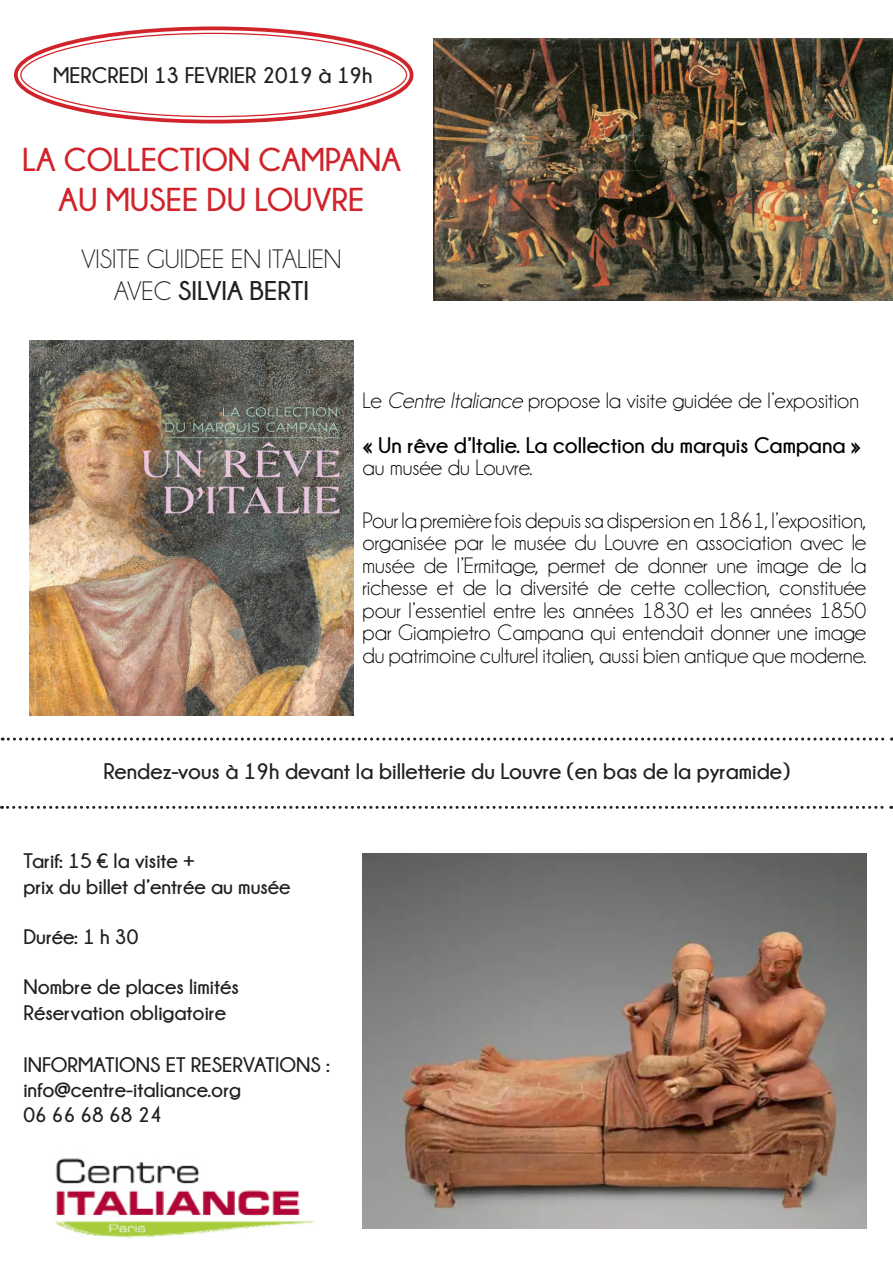
<style>
.page{position:relative;width:893px;height:1263px;background:#fff}
.page>*{position:absolute;margin:0;border:0;box-sizing:border-box;transform-origin:0 0}
.t1{font:700 33px "Champagne&Limousines";color:#d1232a}
.t2{font:27px/32.4px "Champagne&Limousines";color:#231f20;text-align:center}
.t3{font:22.5px/22.5px "Champagne&Limousines";color:#000;text-align:justify}
.t4{font:700 22.5px/45px "Champagne&Limousines";color:#000}
.t5{font:700 22.5px "Champagne&Limousines";color:#231f20}
.t6{font:700 21px "Champagne&Limousines";color:#231f20}
.s1{font-weight:700}
.s2{font-weight:400}
.s3{font-weight:400;font-style:italic}
</style>
<div class="page">
<svg style="left:2px;top:806px;width:890px;height:3px"></svg>
<div style="left:14px;top:27px;width:399px;height:96px;border:4px solid #d1232a;border-radius:50%"></div>
<img style="left:30px;top:340px;width:324px;height:375px">
<img style="left:434px;top:39px;width:459px;height:262px">
<img style="left:362px;top:854px;width:505px;height:375px">
<img style="left:56px;top:1158px;width:258px;height:81px">
<svg style="left:2px;top:737px;width:890px;height:3px"></svg>
<p class="t5" style="left:53px;top:63px;width:321px">MERCREDI 13 FEVRIER 2019 à 19h</p>
<p class="t1" style="left:22px;top:142px;width:380px">LA COLLECTION CAMPANA</p>
<p class="t1" style="left:59px;top:181px;width:307px">AU MUSEE DU LOUVRE</p>
<p class="t2" style="left:82px;top:243px;width:262px">VISITE GUIDEE EN ITALIEN<br>AVEC <span class="s1">SILVIA BERTI</span></p>
<p class="t4" style="left:362px;top:377px;width:500px"><span class="s2">Le</span> <span class="s3">Centre Italiance</span> <span class="s2">propose la visite guidée de l’exposition </span>« Un rêve d’Italie. La collection du marquis Campana »</p>
<p class="t3" style="left:362px;top:457px;width:171px">au musée du Louvre.</p>
<p class="t3" style="left:362px;top:509px;width:505px">Pour la première fois depuis sa dispersion en 1861, l’exposition, organisée par le musée du Louvre en association avec le musée de l’Ermitage, permet de donner une image de la richesse et de la diversité de cette collection, constituée pour l’essentiel entre les années 1830 et les années 1850 par Giampietro Campana qui entendait donner une image du patrimoine culturel italien, aussi bien antique que moderne.</p>
<p class="t5" style="left:104px;top:759px;width:688px">Rendez-vous à 19h devant la billetterie du Louvre (en bas de la pyramide)</p>
<p class="t6" style="left:23px;top:849px;width:173px">Tarif: 15 € la visite +</p>
<p class="t6" style="left:23px;top:875px;width:269px">prix du billet d’entrée au musée</p>
<p class="t6" style="left:23px;top:925px;width:116px">Durée: 1 h 30</p>
<p class="t6" style="left:23px;top:975px;width:217px">Nombre de places limités</p>
<p class="t6" style="left:23px;top:1001px;width:204px">Réservation obligatoire</p>
<p class="t6" style="left:23px;top:1053px;width:308px">INFORMATIONS ET RESERVATIONS :</p>
<p class="t6" style="left:23px;top:1078px;width:219px">info@centre-italiance.org</p>
<p class="t6" style="left:23px;top:1103px;width:140px">06 66 68 68 24</p>
</div>
